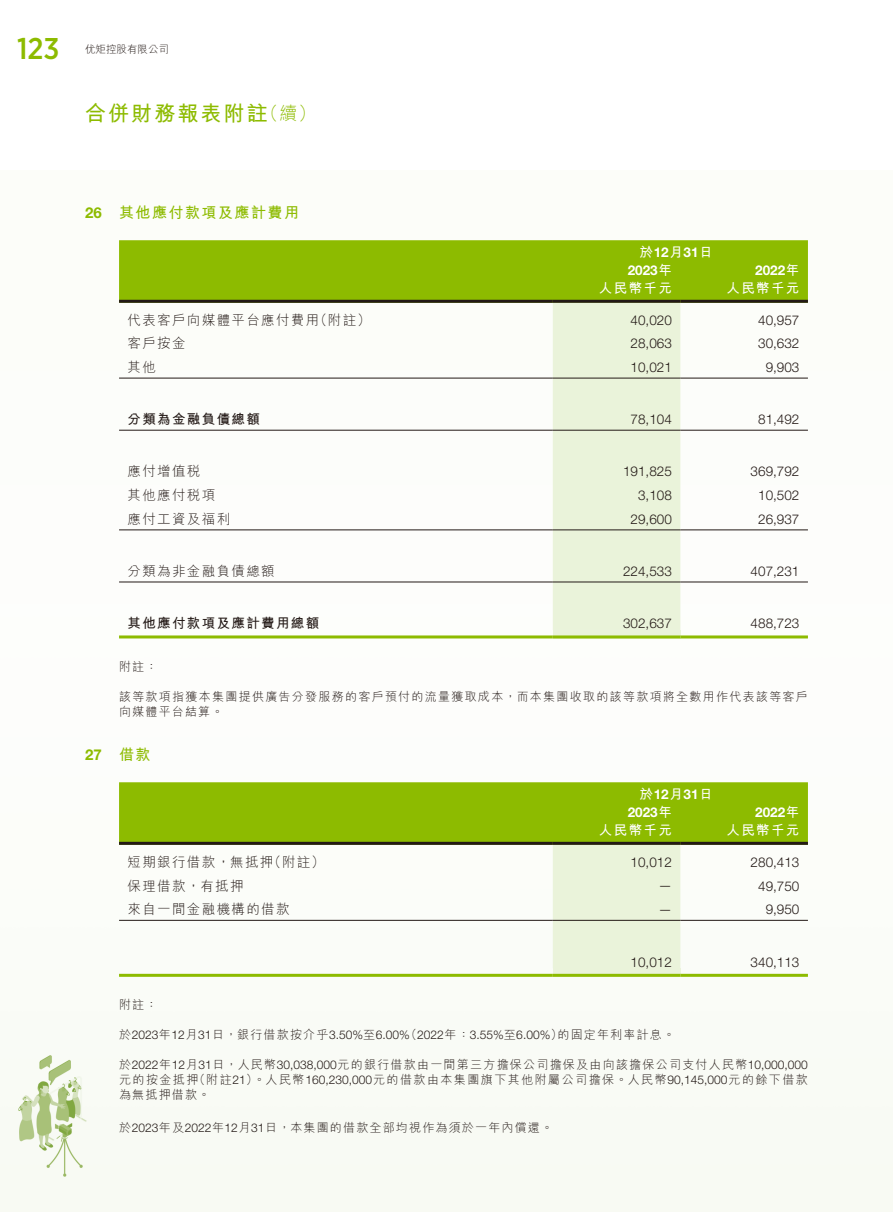
<style>
.page{position:relative;width:893px;height:1212px;background:#fff}
.page>*{position:absolute;margin:0;border:0;box-sizing:border-box;transform-origin:0 0}
.t1{font:500 30px "Gotham Narrow";color:#8dbb00}
.t2{font:700 21px "M Hei HK";letter-spacing:.1em;color:#8dbb00}
.t3{font:300 18px "M Hei HK";color:#8dbb00}
.t4{font:700 15px "M Hei HK";letter-spacing:.1em;color:#8dbb00}
.t5{font:700 15px "Helvetica Neue LT Std";color:#8dbb00}
.t6{font:300 13.5px "Helvetica Neue LT Std";color:#231916}
.t7{font:300 13.5px "M Hei HK";letter-spacing:.1em;color:#231916}
.t8{font:700 13.5px "Helvetica Neue LT Std";color:#fff}
.t9{font:700 13.5px "M Hei HK";letter-spacing:.1em;color:#231916}
.t10{font:700 13.5px "M Hei HK";letter-spacing:.1em;color:#fff}
.t11{font:300 12px/15px "M Hei HK";letter-spacing:.11em;color:#231916}
.t12{font:300 12px "Helvetica Neue LT Std";color:#231916}
.t13{font:300 10.5px "M Hei HK";color:#231916}
.s1{font-family:"M Hei HK"}
.s2{font-family:"Helvetica Neue LT Std"}
</style>
<div class="page">
<div style="left:0;top:1055px;width:893px;height:157px;background:#f8faf4"></div>
<div style="left:0;top:170px;width:893px;height:808px;background:#fcfdf9"></div>
<div style="left:119px;top:240px;width:689px;height:60px;background:#8dbb00"></div>
<div style="left:553px;top:303px;width:127px;height:327px;background:#eaf3da"></div>
<div style="left:553px;top:630px;width:127px;height:8px;background:#eaf3da"></div>
<hr style="left:119px;top:300px;width:434px;height:3px;background:#231916">
<hr style="left:553px;top:300px;width:127px;height:3px;background:#231916">
<hr style="left:680px;top:300px;width:128px;height:3px;background:#231916">
<hr style="left:119px;top:378px;width:434px;height:1px;background:#231916">
<hr style="left:553px;top:378px;width:127px;height:1px;background:#231916">
<hr style="left:680px;top:378px;width:128px;height:1px;background:#231916">
<hr style="left:119px;top:430px;width:434px;height:1px;background:#231916">
<hr style="left:553px;top:430px;width:127px;height:1px;background:#231916">
<hr style="left:680px;top:430px;width:128px;height:1px;background:#231916">
<hr style="left:119px;top:529px;width:434px;height:1px;background:#231916">
<hr style="left:553px;top:529px;width:127px;height:1px;background:#231916">
<hr style="left:680px;top:529px;width:128px;height:1px;background:#231916">
<hr style="left:119px;top:582px;width:434px;height:1px;background:#231916">
<hr style="left:553px;top:582px;width:127px;height:1px;background:#231916">
<hr style="left:680px;top:582px;width:128px;height:1px;background:#231916">
<hr style="left:119px;top:635px;width:434px;height:3px;background:#8dbb00">
<hr style="left:553px;top:635px;width:127px;height:3px;background:#8dbb00">
<hr style="left:680px;top:635px;width:128px;height:3px;background:#8dbb00">
<div style="left:119px;top:782px;width:689px;height:60px;background:#8dbb00"></div>
<div style="left:553px;top:845px;width:127px;height:123px;background:#eaf3da"></div>
<svg style="left:553px;top:968px;width:127px;height:6px"></svg>
<hr style="left:119px;top:842px;width:434px;height:3px;background:#231916">
<hr style="left:553px;top:842px;width:127px;height:3px;background:#231916">
<hr style="left:680px;top:842px;width:128px;height:3px;background:#231916">
<hr style="left:119px;top:920px;width:434px;height:1px;background:#231916">
<hr style="left:553px;top:920px;width:127px;height:1px;background:#231916">
<hr style="left:680px;top:920px;width:128px;height:1px;background:#231916">
<hr style="left:119px;top:974px;width:434px;height:3px;background:#8dbb00">
<hr style="left:553px;top:974px;width:127px;height:3px;background:#8dbb00">
<hr style="left:680px;top:974px;width:128px;height:3px;background:#8dbb00">
<h1 class="t1" style="left:17px;top:29px;width:44px">123</h1>
<p class="t13" style="left:85px;top:44px;width:85px">优矩控股有限公司</p>
<h2 class="t2" style="left:85px;top:98px;width:184px">合併財務報表附註</h2>
<h3 class="t3" style="left:260px;top:104px;width:57px">（續(</h3>
<p class="t5" style="left:85px;top:203px;width:18px">26</p>
<p class="t5" style="left:85px;top:745px;width:18px">27</p>
<p class="t4" style="left:119px;top:201px;width:181px">其他應付款項及應計費用</p>
<p class="t8" style="left:639px;top:243px;width:75px"><span class="s1">於</span>12<span class="s1">月</span>31<span class="s1">日</span></p>
<p class="t8" style="left:628px;top:261px;width:46px">2023<span class="s1">年</span></p>
<p class="t8" style="left:755px;top:261px;width:46px">2022<span class="s1">年</span></p>
<p class="t10" style="left:599px;top:278px;width:74px">人民幣千元</p>
<p class="t10" style="left:726px;top:278px;width:74px">人民幣千元</p>
<p class="t7" style="left:128px;top:313px;width:193px">代表客戶向媒體平台應付費用</p>
<p class="t7" style="left:314px;top:313px;width:58px">（附註(</p>
<p class="t6" style="left:631px;top:312px;width:43px">40,020</p>
<p class="t6" style="left:758px;top:312px;width:43px">40,957</p>
<p class="t7" style="left:128px;top:337px;width:60px">客戶按金</p>
<p class="t6" style="left:631px;top:335px;width:43px">28,063</p>
<p class="t6" style="left:758px;top:335px;width:43px">30,632</p>
<p class="t7" style="left:128px;top:360px;width:30px">其他</p>
<p class="t6" style="left:631px;top:359px;width:43px">10,021</p>
<p class="t6" style="left:766px;top:359px;width:35px">9,903</p>
<p class="t9" style="left:128px;top:410px;width:134px">分類為金融負債總額</p>
<p class="t6" style="left:631px;top:411px;width:43px">78,104</p>
<p class="t6" style="left:758px;top:411px;width:43px">81,492</p>
<p class="t7" style="left:128px;top:465px;width:74px">應付增值稅</p>
<p class="t6" style="left:623px;top:463px;width:50px">191,825</p>
<p class="t6" style="left:751px;top:463px;width:50px">369,792</p>
<p class="t7" style="left:128px;top:488px;width:89px">其他應付稅項</p>
<p class="t6" style="left:638px;top:487px;width:35px">3,108</p>
<p class="t6" style="left:758px;top:487px;width:43px">10,502</p>
<p class="t7" style="left:128px;top:512px;width:104px">應付工資及福利</p>
<p class="t6" style="left:631px;top:511px;width:43px">29,600</p>
<p class="t6" style="left:758px;top:511px;width:43px">26,937</p>
<p class="t7" style="left:128px;top:564px;width:149px">分類為非金融負債總額</p>
<p class="t6" style="left:623px;top:563px;width:50px">224,533</p>
<p class="t6" style="left:751px;top:563px;width:50px">407,231</p>
<p class="t9" style="left:128px;top:613px;width:193px">其他應付款項及應計費用總額</p>
<p class="t11" style="left:119px;top:659px;width:40px">附註：</p>
<p class="t11" style="left:119px;top:689px;width:690px">該等款項指獲本集團提供廣告分發服務的客戶預付的流量獲取成本，而本集團收取的該等款項將全數用作代表該等客戶向媒體平台結算。</p>
<p class="t4" style="left:119px;top:743px;width:33px">借款</p>
<p class="t6" style="left:623px;top:615px;width:50px">302,637</p>
<p class="t6" style="left:751px;top:615px;width:50px">488,723</p>
<p class="t8" style="left:639px;top:785px;width:75px"><span class="s1">於</span>12<span class="s1">月</span>31<span class="s1">日</span></p>
<p class="t8" style="left:628px;top:803px;width:46px">2023<span class="s1">年</span></p>
<p class="t8" style="left:755px;top:803px;width:46px">2022<span class="s1">年</span></p>
<p class="t10" style="left:599px;top:820px;width:74px">人民幣千元</p>
<p class="t10" style="left:726px;top:820px;width:74px">人民幣千元</p>
<p class="t7" style="left:268px;top:855px;width:58px">（附註(</p>
<p class="t7" style="left:128px;top:855px;width:147px">短期銀行借款，無抵押</p>
<p class="t6" style="left:631px;top:854px;width:43px">10,012</p>
<p class="t6" style="left:751px;top:854px;width:50px">280,413</p>
<p class="t7" style="left:128px;top:879px;width:118px">保理借款，有抵押</p>
<p class="t6" style="left:658px;top:877px;width:15px">—</p>
<p class="t6" style="left:758px;top:877px;width:43px">49,750</p>
<p class="t7" style="left:128px;top:902px;width:163px">來自一間金融機構的借款</p>
<p class="t6" style="left:658px;top:901px;width:15px">—</p>
<p class="t6" style="left:766px;top:901px;width:35px">9,950</p>
<p class="t6" style="left:631px;top:953px;width:43px">10,012</p>
<p class="t6" style="left:751px;top:953px;width:50px">340,113</p>
<p class="t11" style="left:119px;top:997px;width:40px">附註：</p>
<p class="t12" style="left:119px;top:1028px;width:292px"><span class="s1">於</span>2023<span class="s1">年</span>12<span class="s1">月</span>31<span class="s1">日，銀行借款按介乎</span>3.50%<span class="s1">至</span>6.00%</p>
<p class="t11" style="left:119px;top:1057px;width:690px;text-align:right">於<span class="s2">2022</span>年<span class="s2">12</span>月<span class="s2">31</span>日，人民幣<span class="s2">30,038,000</span>元的銀行借款由一間第三方擔保公司擔保及由向該擔保公司支付人民幣<span class="s2">10,000,000</span>（附註<span class="s2">21</span>）。人民幣<span class="s2">160,230,000</span>元的借款由本集團旗下其他附屬公司擔保。人民幣<span class="s2">90,145,000</span>元的餘下借款</p>
<p class="t12" style="left:405px;top:1028px;width:159px"><span class="s1">（</span>2022<span class="s1">年：</span>3.55%<span class="s1">至</span>6.00%<span class="s1">）</span></p>
<p class="t11" style="left:557px;top:1027px;width:119px">的固定年利率計息。</p>
<p class="t11" style="left:119px;top:1072px;width:93px">元的按金抵押為無抵押借款。</p>
<p class="t11" style="left:119px;top:1120px;width:436px">於<span class="s2">2023</span>年及<span class="s2">2022</span>年<span class="s2">12</span>月<span class="s2">31</span>日，本集團的借款全部均視作為須於一年內償還。</p>
</div>
